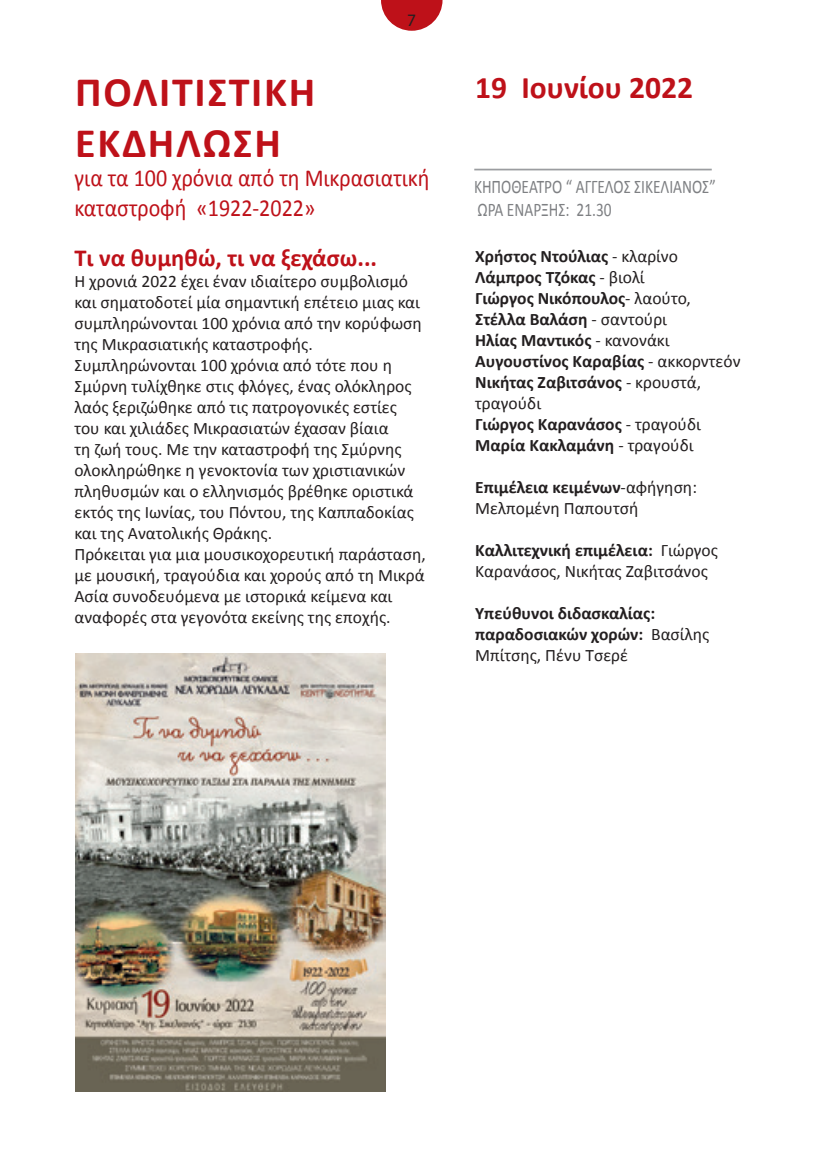
<style>
.page{position:relative;width:819px;height:1166px;background:#fff}
.page>*{position:absolute;margin:0;border:0;box-sizing:border-box;transform-origin:0 0}
.t1{font:700 42px/50.4px "Calibri";letter-spacing:.04em;color:#be1119}
.t2{font:700 31.5px "Calibri";color:#be1119}
.t3{font:24.5px/29.4px "Calibri";color:#be1119;scale:.9 1}
.t4{font:700 24.5px "Calibri";color:#be1119}
.t5{font:19.25px/23.1px "Calibri";color:#7e8083;scale:.8 1}
.t6{font:17.5px/21px "Calibri";color:#231f20}
.t7{font:700 17.5px/21px "Calibri";color:#231f20}
.t8{font:17.5px "Myriad Pro";color:#231f20}
.s1{font-weight:400}
.s2{font-weight:700}
</style>
<div class="page">
<svg style="left:381px;top:0;width:61px;height:31px"></svg>
<hr style="left:474px;top:169px;width:237px;height:1px;background:#9b9da0">
<img style="left:76px;top:654px;width:309px;height:437px">
<p class="t8" style="left:407px;top:9px;width:10px">7</p>
<h1 class="t1" style="left:75px;top:67px;width:197px">Πολιτιστική εκδήλωσ</h1>
<h1 class="t1" style="left:254px;top:118px;width:28px">η</h1>
<h3 class="t3" style="left:74px;top:163px;width:396px">για τα 100 χρόνια από τη Μικρασιατική καταστροφή «1922-2022»</h3>
<h3 class="t4" style="left:74px;top:242px;width:304px">Τι να θυμηθώ, τι να ξεχάσω...</h3>
<p class="t6" style="left:74px;top:271px;width:353px">Η χρονιά 2022 έχει έναν ιδιαίτερο συμβολισμό και σηματοδοτεί μία σημαντική επέτειο μιας και συμπληρώνονται 100 χρόνια από την κορύφωση της Μικρασιατικής καταστροφής.<br>Συμπληρώνονται 100 χρόνια από τότε που η Σμύρνη τυλίχθηκε στις φλόγες, ένας ολόκληρος λαός ξεριζώθηκε από τις πατρογονικές εστίες του και χιλιάδες Μικρασιατών έχασαν βίαια<br>τη ζωή τους. Με την καταστροφή της Σμύρνης ολοκληρώθηκε η γενοκτονία των χριστιανικών πληθυσμών και ο ελληνισμός βρέθηκε οριστικά εκτός της Ιωνίας, του Πόντου, της Καππαδοκίας και της Ανατολικής Θράκης.<br>Πρόκειται για μια μουσικοχορευτική παράσταση, με μουσική, τραγούδια και χορούς από τη Μικρά Ασία συνοδευόμενα με ιστορικά κείμενα και αναφορές στα γεγονότα εκείνης της εποχής.</p>
<h2 class="t2" style="left:475px;top:67px;width:219px">19 Ιουνίου 2022</h2>
<p class="t5" style="left:474px;top:175px;width:304px">ΚΗΠΟΘΕΑΤΡΟ “ ΑΓΓΕΛΟΣ ΣΙΚΕΛΙΑΝΟΣ”<br>ΩΡΑ ΕΝΑΡΞΗΣ: 21.30</p>
<p class="t7" style="left:475px;top:246px;width:267px">Χρήστος Ντούλιας <span class="s1">- κλαρίνο<br></span>Λάμπρος Τζόκας <span class="s1">- βιολί<br></span>Γιώργος Νικόπουλος<span class="s1">- λαούτο,<br></span>Στέλλα Βαλάση <span class="s1">- σαντούρι<br></span>Ηλίας Μαντικός <span class="s1">- κανονάκι<br></span>Αυγουστίνος Καραβίας <span class="s1">- ακκορντεόν<br></span>Νικήτας Ζαβιτσάνος <span class="s1">- κρουστά, τραγούδι<br></span>Γιώργος Καρανάσος <span class="s1">- τραγούδι<br></span>Μαρία Κακλαμάνη <span class="s1">- τραγούδι</span></p>
<p class="t6" style="left:475px;top:477px;width:223px"><span class="s2">Επιμέλεια κειμένων</span>-αφήγηση:<br>Μελπομένη Παπουτσή</p>
<p class="t6" style="left:475px;top:540px;width:244px"><span class="s2">Καλλιτεχνική επιμέλεια:</span> Γιώργος<br>Καρανάσος, Νικήτας Ζαβιτσάνος</p>
<p class="t7" style="left:475px;top:603px;width:236px">Υπεύθυνοι διδασκαλίας: παραδοσιακών χορών: <span class="s1">Βασίλης<br>Μπίτσης, Πένυ Τσερέ</span></p>
</div>
